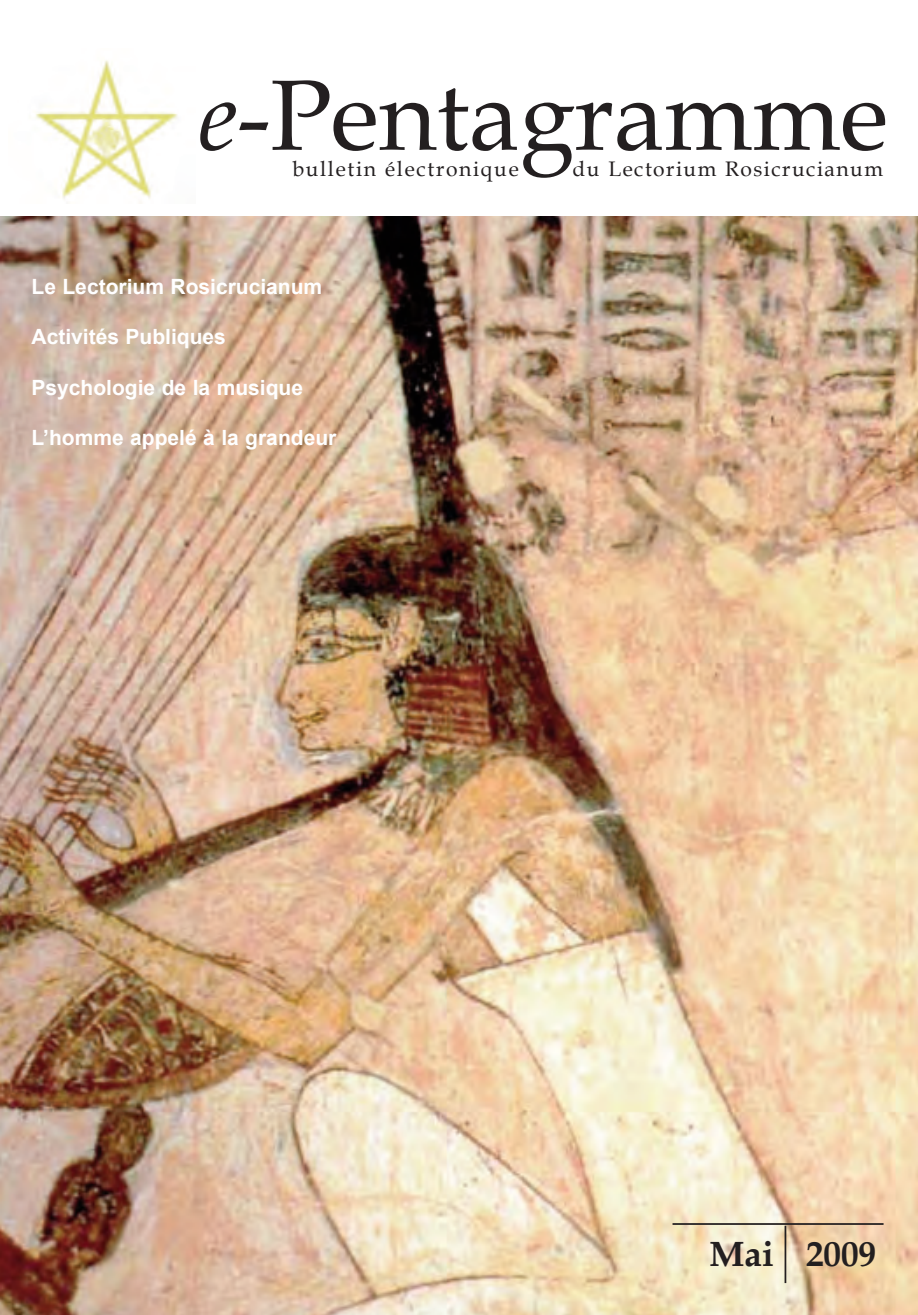
<style>
.page{position:relative;width:918px;height:1315px;background:#fff}
.page>*{position:absolute;margin:0;border:0;box-sizing:border-box;transform-origin:0 0}
.t1{font:99.75px "Book Antiqua";color:#231f20}
.t2{font:700 35px "Book Antiqua";color:#231f20}
.t3{font:700 21px "Arial";color:#fff}
.t4{font:21px "Book Antiqua";letter-spacing:.07em;color:#231f20}
.s1{font-style:italic}
</style>
<div class="page">
<img style="left:35px;top:60px;width:143px;height:143px">
<img style="left:0;top:217px;width:917px;height:1097px">
<hr style="left:784px;top:1225px;width:2px;height:57px;background:#231f20">
<hr style="left:672px;top:1222px;width:211px;height:2px;background:#231f20">
<h1 class="t1" style="left:198px;top:57px;width:691px"><span class="s1">e</span>-Pentagramme</h1>
<p class="t4" style="left:292px;top:156px;width:228px">bulletin électronique</p>
<p class="t4" style="left:572px;top:156px;width:312px">du Lectorium Rosicrucianum</p>
<p class="t3" style="left:32px;top:275px;width:292px">Le Lectorium Rosicrucianum</p>
<p class="t3" style="left:32px;top:325px;width:196px">Activités Publiques</p>
<p class="t3" style="left:32px;top:375px;width:273px">Psychologie de la musique</p>
<p class="t3" style="left:32px;top:426px;width:306px">L’homme appelé à la grandeur</p>
<h2 class="t2" style="left:709px;top:1233px;width:168px">Mai 2009</h2>
</div>
